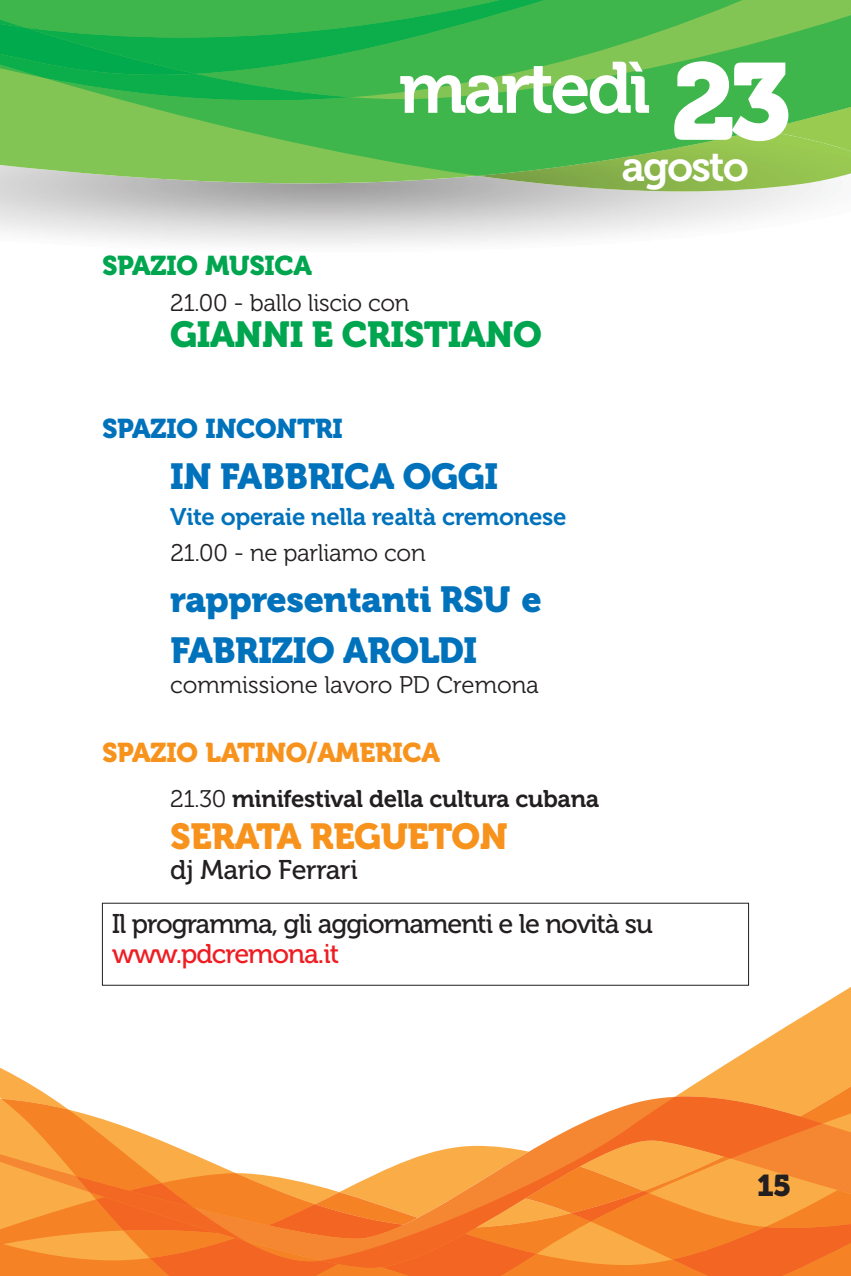
<style>
.page{position:relative;width:851px;height:1276px;background:#fff}
.page>*{position:absolute;margin:0;border:0;box-sizing:border-box;transform-origin:0 0}
.t1{font:72px "Museo 700";letter-spacing:-.045em;color:#fff}
.t2{font:42px "Museo 700";letter-spacing:-.045em;color:#fff}
.t3{font:36px/51px "Museo 900";letter-spacing:-.01em;color:#0072bc}
.t4{font:36px "Museo 900";letter-spacing:-.01em;color:#00a54f}
.t5{font:36px "Museo 900";letter-spacing:-.01em;color:#f7931d}
.t6{font:30px "Museo 900";color:#231f20}
.t7{font:27px "Museo 500";letter-spacing:-.035em;color:#231f20}
.t8{font:27px "Museo 900";letter-spacing:-.01em;color:#f7931d}
.t9{font:27px "Museo 500";letter-spacing:-.035em;color:#ee1d23}
.t10{font:27px "Museo 900";letter-spacing:-.01em;color:#0072bc}
.t11{font:27px "Museo 500";letter-spacing:-.01em;color:#231f20}
.t12{font:27px "Museo 900";letter-spacing:-.01em;color:#00a54f}
.t13{font:24px "Museo 300";letter-spacing:-.01em;color:#231f20}
.t14{font:24px "Museo 700";letter-spacing:-.01em;color:#231f20}
.t15{font:24px "Museo 700";letter-spacing:-.01em;color:#0072bc}
.s1{font-family:"Museo 900";font-size:108px}
.s2{font-family:"Museo 300"}
</style>
<div class="page">
<svg style="left:0;top:176px;width:821px;height:68px"></svg>
<img style="left:477px;top:176px;width:364px;height:15px">
<svg style="left:0;top:164px;width:850px;height:12px;background:#84bf59"></svg>
<svg style="left:0;top:0;width:850px;height:164px;background:#4ab84e"></svg>
<svg style="left:0;top:952px;width:850px;height:193px"></svg>
<svg style="left:1px;top:1048px;width:849px;height:97px"></svg>
<svg style="left:0;top:1145px;width:850px;height:131px;background:#f6892f"></svg>
<svg style="left:76px;top:1096px;width:746px;height:172px"></svg>
<h1 class="t1" style="left:398px;top:62px;width:394px">martedì <span class="s1">23</span></h1>
<p class="t12" style="left:102px;top:256px;width:211px">SPAZIO MUSICA</p>
<p class="t13" style="left:170px;top:294px;width:241px">21.00 - ballo liscio con</p>
<h3 class="t4" style="left:170px;top:322px;width:373px">GIANNI E CRISTIANO</h3>
<h2 class="t2" style="left:621px;top:151px;width:129px">agosto</h2>
<p class="t10" style="left:102px;top:418px;width:242px">SPAZIO INCONTRI</p>
<h3 class="t3" style="left:170px;top:454px;width:329px">IN FABBRICA OGGI</h3>
<p class="t15" style="left:170px;top:507px;width:398px">Vite operaie nella realtà cremonese</p>
<p class="t13" style="left:170px;top:543px;width:257px">21.00 - ne parliamo con</p>
<h3 class="t3" style="left:170px;top:577px;width:373px">rappresentanti RSU e<br>FABRIZIO AROLDI</h3>
<p class="t13" style="left:170px;top:675px;width:370px">commissione lavoro PD Cremona</p>
<p class="t8" style="left:102px;top:742px;width:339px">SPAZIO LATINO/AMERICA</p>
<p class="t14" style="left:170px;top:789px;width:430px"><span class="s2">21.30</span> minifestival della cultura cubana</p>
<h3 class="t5" style="left:170px;top:823px;width:339px">SERATA REGUETON</h3>
<p class="t11" style="left:170px;top:859px;width:189px">dj Mario Ferrari</p>
<p class="t7" style="left:112px;top:913px;width:542px">Il programma, gli aggiornamenti e le novità su</p>
<p class="t9" style="left:112px;top:943px;width:229px">www.pdcremona.it</p>
<p class="t6" style="left:756px;top:1175px;width:36px">15</p>
</div>
